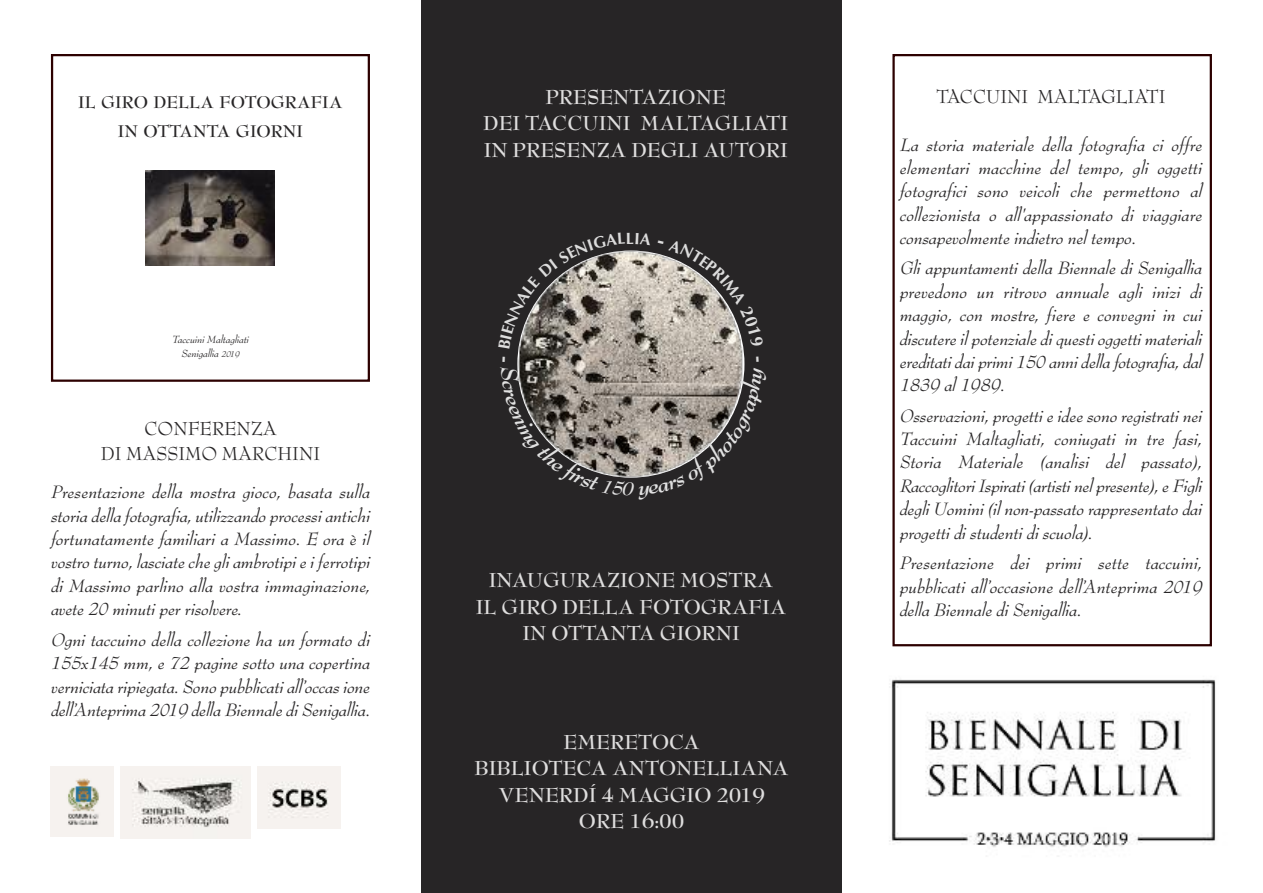
<style>
.page{position:relative;width:1263px;height:893px;background:#fff}
.page>*{position:absolute;margin:0;border:0;box-sizing:border-box;transform-origin:0 0}
.t1{font:700 22.05px/26.5px "Bernhard Modern Std";color:#dfdede;text-align:center}
.t2{font:20.55px/24.6px "Bernhard Modern Std";color:#272526;text-align:center}
.t3{font:italic 19.5px/23.4px "Bernhard Modern Std";color:#272526;text-align:justify}
.t4{font:700 18.45px/29.5px "Bernhard Modern Std";color:#272526;text-align:center}
.t5{font:700 16.35px "Optima";color:#dcdcdc}
.t6{font:italic 11.25px/13.5px "Bernhard Modern Std";color:#272526;text-align:center}
.s1{font-size:9.3px}
</style>
<div class="page">
<img style="left:889px;top:679px;width:327px;height:169px">
<img style="left:257px;top:766px;width:84px;height:62px">
<div style="left:421px;top:0;width:421px;height:893px;background:#272526"></div>
<img style="left:518px;top:251px;width:226px;height:226px;border-radius:50%">
<div style="left:892px;top:54px;width:320px;height:592px;border:2px solid #2c0000"></div>
<div style="left:51px;top:54px;width:319px;height:328px;border:2px solid #2c0000"></div>
<img style="left:146px;top:170px;width:129px;height:96px">
<img style="left:51px;top:766px;width:63px;height:71px">
<img style="left:121px;top:766px;width:129px;height:73px">
<svg style="left:518px;top:250px;width:107px;height:99px"></svg>
<svg style="left:658px;top:253px;width:85px;height:93px"></svg>
<svg style="left:517px;top:356px;width:228px;height:122px"></svg>
<p class="t4" style="left:78px;top:87px;width:266px">IL GIRO DELLA FOTOGRAFIA<br>IN OTTANTA GIORNI</p>
<p class="t6" style="left:172px;top:333px;width:78px">Taccuini Maltagliati<br>Senigallia <span class="s1">2019</span></p>
<p class="t2" style="left:101px;top:417px;width:221px">CONFERENZA<br>DI MASSIMO MARCHINI</p>
<p class="t3" style="left:51px;top:481px;width:321px">Presentazione della mostra gioco, basata sulla storia della fotografia, utilizzando processi antichi fortunatamente familiari a Massimo. E ora è il vostro turno, lasciate che gli ambrotipi e i ferrotipi di Massimo parlino alla vostra immaginazione, avete 20 minuti per risolvere.</p>
<p class="t3" style="left:51px;top:629px;width:321px">Ogni taccuino della collezione ha un formato di 155x145 mm, e 72 pagine sotto una copertina verniciata ripiegata. Sono pubblicati all’occas ione dell’Anteprima 2019 della Biennale di Senigallia.</p>
<p class="t1" style="left:483px;top:84px;width:306px">PRESENTAZIONE<br>DEI TACCUINI MALTAGLIATI<br>IN PRESENZA DEGLI AUTORI</p>
<p class="t5" style="left:626px;top:229px;width:10px">L</p>
<p class="t1" style="left:476px;top:568px;width:312px">INAUGURAZIONE MOSTRA<br>IL GIRO DELLA FOTOGRAFIA<br>IN OTTANTA GIORNI</p>
<p class="t1" style="left:475px;top:729px;width:316px">EMERETOCA<br>BIBLIOTECA ANTONELLIANA<br>VENERDÍ 4 MAGGIO 2019<br>ORE 16:00</p>
<p class="t2" style="left:936px;top:85px;width:231px">TACCUINI MALTAGLIATI</p>
<p class="t3" style="left:900px;top:133px;width:304px">La storia materiale della fotografia ci offre elementari macchine del tempo, gli oggetti fotografici sono veicoli che permettono al collezionista o all'appassionato di viaggiare consapevolmente indietro nel tempo.</p>
<p class="t3" style="left:900px;top:257px;width:304px">Gli appuntamenti della Biennale di Senigallia prevedono un ritrovo annuale agli inizi di maggio, con mostre, fiere e convegni in cui discutere il potenziale di questi oggetti materiali ereditati dai primi 150 anni della fotografia, dal 1839 al 1989.</p>
<p class="t3" style="left:900px;top:404px;width:304px">Osservazioni, progetti e idee sono registrati nei Taccuini Maltagliati, coniugati in tre fasi, Storia Materiale (analisi del passato), Raccoglitori Ispirati (artisti nel presente), e Figli degli Uomini (il non-passato rappresentato dai progetti di studenti di scuola).</p>
<p class="t3" style="left:900px;top:552px;width:304px">Presentazione dei primi sette taccuini, pubblicati all’occasione dell’Anteprima 2019 della Biennale di Senigallia.</p>
</div>
